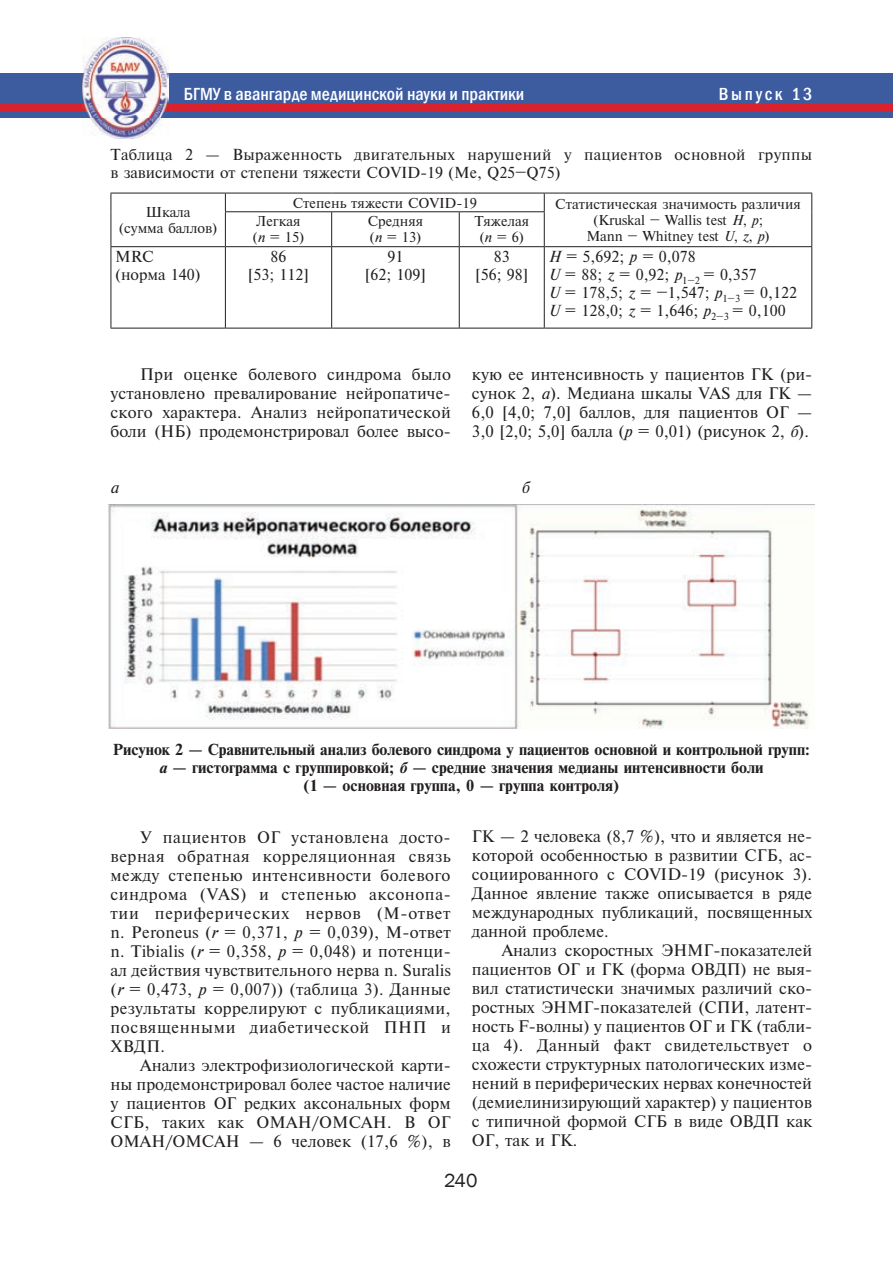
<style>
.page{position:relative;width:893px;height:1263px;background:#fff}
.page>*{position:absolute;margin:0;border:0;box-sizing:border-box;transform-origin:0 0}
.t1{font:19.5px "Franklin Gothic";color:#231f20}
.t2{font:500 condensed 18px "Franklin Gothic";color:#fff}
.t3{font:500 condensed 18px "Franklin Gothic";letter-spacing:.15em;color:#fff}
.t4{font:15.75px/19px "Newton C";color:#231f20;text-align:justify}
.t5{font:15.75px "Newton C Italic";color:#231f20}
.t6{font:15px/18px "Newton C";letter-spacing:.02em;color:#231f20}
.t7{font:15px/18px "Newton C Bold";color:#231f20;text-align:center}
.t8{font:13.5px/16.2px "Newton C";color:#231f20;text-align:center}
.s1{font-family:"Newton C Italic"}
.s2{font-style:italic}
</style>
<div class="page">
<div style="left:0;top:74px;width:893px;height:44px;background:#3d5ca0"></div>
<div style="left:0;top:104px;width:893px;height:8px;background:#d8232e"></div>
<img style="left:82px;top:37px;width:86px;height:101px">
<hr style="left:111px;top:193px;width:114px;height:1px;background:#231f20">
<hr style="left:225px;top:193px;width:107px;height:1px;background:#231f20">
<hr style="left:332px;top:193px;width:127px;height:1px;background:#231f20">
<hr style="left:459px;top:193px;width:85px;height:1px;background:#231f20">
<hr style="left:544px;top:193px;width:268px;height:1px;background:#231f20">
<hr style="left:225px;top:211px;width:107px;height:1px;background:#231f20">
<hr style="left:332px;top:211px;width:127px;height:1px;background:#231f20">
<hr style="left:459px;top:211px;width:86px;height:1px;background:#231f20">
<hr style="left:111px;top:246px;width:114px;height:1px;background:#231f20">
<hr style="left:225px;top:246px;width:107px;height:1px;background:#231f20">
<hr style="left:332px;top:246px;width:127px;height:1px;background:#231f20">
<hr style="left:459px;top:246px;width:85px;height:1px;background:#231f20">
<hr style="left:544px;top:246px;width:268px;height:1px;background:#231f20">
<hr style="left:111px;top:328px;width:114px;height:1px;background:#231f20">
<hr style="left:225px;top:328px;width:107px;height:1px;background:#231f20">
<hr style="left:332px;top:328px;width:127px;height:1px;background:#231f20">
<hr style="left:459px;top:328px;width:85px;height:1px;background:#231f20">
<hr style="left:544px;top:328px;width:268px;height:1px;background:#231f20">
<svg style="left:111px;top:193px;width:1px;height:19px"></svg>
<hr style="left:111px;top:212px;width:1px;height:34px;background:#231f20">
<hr style="left:111px;top:247px;width:1px;height:81px;background:#231f20">
<svg style="left:225px;top:193px;width:1px;height:18px"></svg>
<svg style="left:544px;top:193px;width:1px;height:18px"></svg>
<svg style="left:811px;top:193px;width:1px;height:19px"></svg>
<hr style="left:225px;top:212px;width:1px;height:34px;background:#231f20">
<hr style="left:331px;top:212px;width:1px;height:34px;background:#231f20">
<hr style="left:459px;top:212px;width:1px;height:34px;background:#231f20">
<hr style="left:544px;top:212px;width:1px;height:34px;background:#231f20">
<hr style="left:811px;top:212px;width:1px;height:34px;background:#231f20">
<hr style="left:225px;top:247px;width:1px;height:81px;background:#231f20">
<hr style="left:331px;top:247px;width:1px;height:81px;background:#231f20">
<hr style="left:459px;top:247px;width:1px;height:81px;background:#231f20">
<hr style="left:544px;top:247px;width:1px;height:81px;background:#231f20">
<hr style="left:811px;top:247px;width:1px;height:81px;background:#231f20">
<img style="left:108px;top:504px;width:706px;height:224px">
<p class="t2" style="left:184px;top:82px;width:342px">БГМУ в авангарде медицинской науки и практики</p>
<p class="t3" style="left:719px;top:82px;width:95px">Выпуск 13</p>
<p class="t6" style="left:111px;top:146px;width:703px">Таблица 2 – Выраженность двигательных нарушений у пациентов основной группы в зависимости от степени тяжести COVID-19 (Me, Q25—Q75)</p>
<p class="t8" style="left:119px;top:204px;width:100px">Шкала<br>(сумма баллов)</p>
<p class="t8" style="left:293px;top:195px;width:186px">Степень тяжести COVID-19</p>
<p class="t8" style="left:555px;top:196px;width:247px">Статистическая значимость различия (Kruskal — Wallis test <span class="s1">H</span>, <span class="s1">p</span>;<br>Mann — Whitney test <span class="s1">U</span>, <span class="s1">z</span>, <span class="s1">p</span>)</p>
<p class="t8" style="left:252px;top:213px;width:54px;text-align:left">Легкая (<span class="s1">n</span> = 15)</p>
<p class="t8" style="left:368px;top:213px;width:57px;text-align:left">Средняя (<span class="s1">n</span> = 13)</p>
<p class="t8" style="left:474px;top:213px;width:56px">Тяжелая (<span class="s1">n</span> = 6)</p>
<p class="t6" style="left:115px;top:248px;width:87px">MRC (норма 140)</p>
<p class="t6" style="left:248px;top:248px;width:63px;text-align:center">86<br>[53; 112]</p>
<p class="t6" style="left:365px;top:248px;width:63px;text-align:center">91<br>[62; 109]</p>
<p class="t6" style="left:475px;top:248px;width:55px;text-align:center">83<br>[56; 98]</p>
<p class="t6" style="left:548px;top:248px;width:250px"><span class="s1">H</span> = 5,692; <span class="s1">p</span> = 0,078<br><span class="s1">U</span> = 88; <span class="s1">z</span> = 0,92; <span class="s1">p</span><sub>1—2</sub> = 0,357<br><span class="s1">U</span> = 178,5; <span class="s1">z</span> = —1,547; <span class="s1">p</span><sub>1—3</sub> = 0,122<br><span class="s1">U</span> = 128,0; <span class="s1">z</span> = 1,646; <span class="s1">p</span><sub>2—3</sub> = 0,100</p>
<p class="t4" style="left:111px;top:365px;width:342px;text-indent:30px">При оценке болевого синдрома было установлено превалирование нейропатиче&shy;ского характера. Анализ нейропатической боли (НБ) продемонстрировал более высо-</p>
<p class="t4" style="left:472px;top:365px;width:342px">кую ее интенсивность у пациентов ГК (ри&shy;сунок 2, <span class="s1">а</span>). Медиана шкалы VAS для ГК – 6,0 [4,0; 7,0] баллов, для пациентов ОГ – 3,0 [2,0; 5,0] балла (<span class="s1">p</span> = 0,01) (рисунок 2, <span class="s1">б</span>).</p>
<p class="t5" style="left:111px;top:478px;width:10px">а</p>
<p class="t5" style="left:522px;top:478px;width:9px">б</p>
<p class="t7" style="left:113px;top:740px;width:698px">Рисунок 2 – Сравнительный анализ болевого синдрома у пациентов основной и контрольной групп: <span class="s2">а</span> – гистограмма с группировкой; <span class="s2">б</span> – средние значения медианы интенсивности боли<br>(1 – основная группа, 0 – группа контроля)</p>
<p class="t4" style="left:111px;top:828px;width:342px;text-indent:30px">У пациентов ОГ установлена досто&shy;верная обратная корреляционная связь между степенью интенсивности болевого синдрома (VAS) и степенью аксонопа&shy;тии периферических нервов (М-ответ n. Peroneus (<span class="s1">r</span> = 0,371, <span class="s1">p</span> = 0,039), М-ответ n. Tibialis (<span class="s1">r</span> = 0,358, <span class="s1">p</span> = 0,048) и потенци&shy;ал действия чувствительного нерва n. Suralis (<span class="s1">r</span> = 0,473, <span class="s1">p</span> = 0,007)) (таблица 3). Данные результаты коррелируют с публикациями, посвященными диабетической ПНП и ХВДП.</p>
<p class="t4" style="left:111px;top:1056px;width:342px;text-indent:30px">Анализ электрофизиологической карти&shy;ны продемонстрировал более частое наличие у пациентов ОГ редких аксональных форм СГБ, таких как ОМАН/ОМСАН. В ОГ ОМАН/ОМСАН – 6 человек (17,6 %), в</p>
<p class="t4" style="left:472px;top:827px;width:342px">ГК – 2 человека (8,7 %), что и является не&shy;которой особенностью в развитии СГБ, ас&shy;социированного с COVID-19 (рисунок 3).<br>Данное явление также описывается в ряде международных публикаций, посвященных данной проблеме.</p>
<p class="t4" style="left:472px;top:941px;width:342px;text-indent:30px">Анализ скоростных ЭНМГ-показателей пациентов ОГ и ГК (форма ОВДП) не выя&shy;вил статистически значимых различий ско&shy;ростных ЭНМГ-показателей (СПИ, латент&shy;ность F-волны) у пациентов ОГ и ГК (табли&shy;ца 4). Данный факт свидетельствует о схожести структурных патологических изме&shy;нений в периферических нервах конечностей (демиелинизирующий характер) у пациентов с типичной формой СГБ в виде ОВДП как ОГ, так и ГК.</p>
<p class="t1" style="left:444px;top:1169px;width:35px">240</p>
</div>
